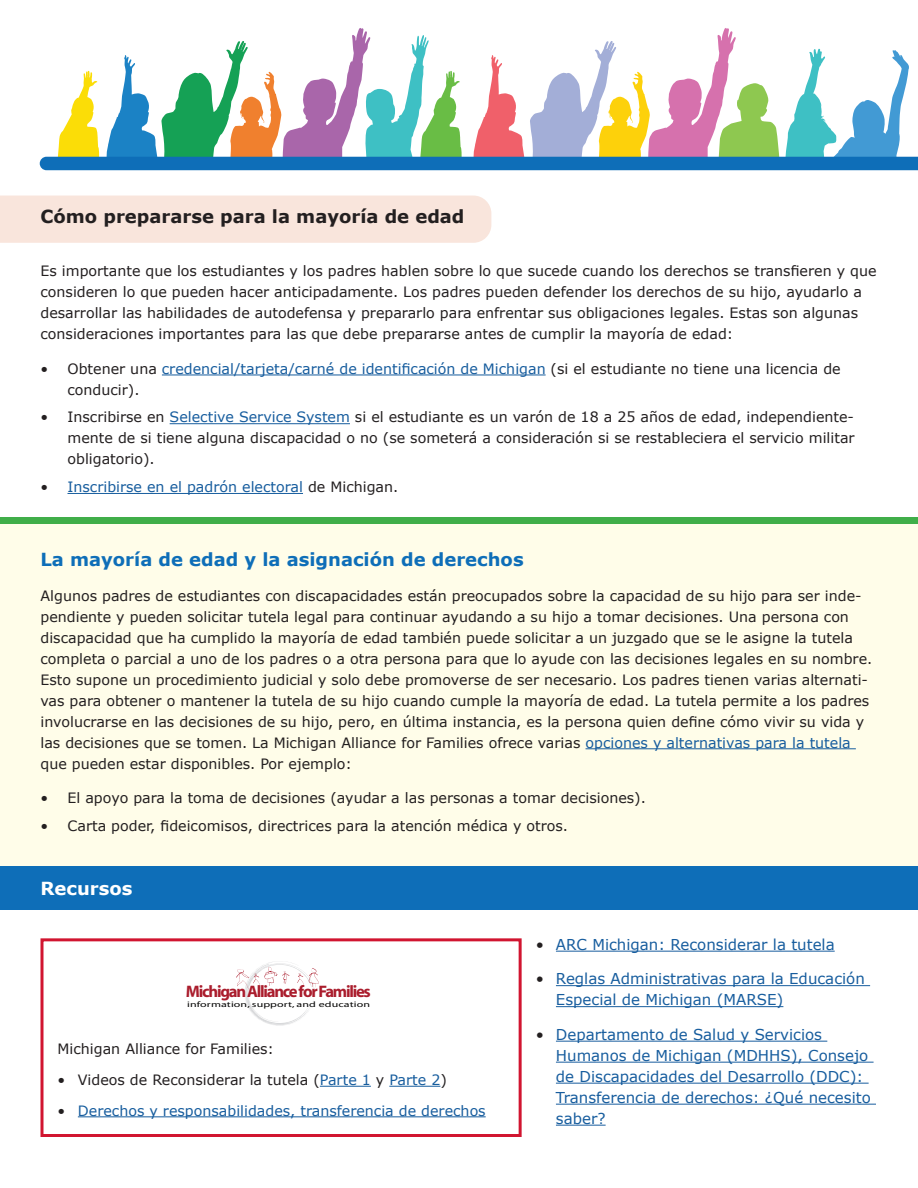
<style>
.page{position:relative;width:918px;height:1188px;background:#fff}
.page>*{position:absolute;margin:0;border:0;box-sizing:border-box;transform-origin:0 0}
.H3g{font:700 18px "Verdana";color:#0e6eb8}
.H3a{font:700 18px "Verdana";color:#231f20}
.Resources{font:700 18px "Verdana";color:#fff}
.t1{font:700 16.65px "Myriad";letter-spacing:-.075em;color:#aa1d2d}
.t2{font:15px/21px "Verdana";color:#175d9e}
.t3{font:14.25px/21px "Verdana";color:#231f20}
.t4{font:14.25px "Verdana";color:#175d9e}
.t5{font:7.95px "Myriad";letter-spacing:.01em;color:#050504;scale:1.5 1}
.s1{color:#175d9e}
.s2{color:#231f20}
</style>
<div class="page">
<svg style="left:40px;top:28px;width:878px;height:142px"></svg>
<div style="left:0;top:524px;width:918px;height:343px;background:#fffde9"></div>
<div style="left:0;top:517px;width:918px;height:7px;background:#40ae49"></div>
<div style="left:0;top:867px;width:918px;height:43px;background:#0e6eb8"></div>
<hr style="left:556px;top:951px;width:279px;height:1px;background:#175d9e">
<hr style="left:556px;top:985px;width:314px;height:1px;background:#175d9e">
<hr style="left:556px;top:1006px;width:227px;height:1px;background:#175d9e">
<hr style="left:556px;top:1041px;width:271px;height:1px;background:#175d9e">
<hr style="left:556px;top:1062px;width:318px;height:1px;background:#175d9e">
<hr style="left:556px;top:1083px;width:313px;height:1px;background:#175d9e">
<hr style="left:556px;top:1104px;width:320px;height:1px;background:#175d9e">
<hr style="left:556px;top:1125px;width:50px;height:1px;background:#175d9e">
<div style="left:0;top:196px;width:491px;height:47px;background:#f9e5dc"></div>
<hr style="left:162px;top:375px;width:384px;height:1px;background:#175d9e">
<hr style="left:170px;top:423px;width:180px;height:1px;background:#175d9e">
<hr style="left:68px;top:493px;width:235px;height:1px;background:#175d9e">
<hr style="left:586px;top:748px;width:270px;height:1px;background:#175d9e">
<svg style="left:236px;top:962px;width:83px;height:64px"></svg>
<div style="left:40px;top:938px;width:482px;height:199px;border:3px solid #d11530"></div>
<hr style="left:320px;top:1086px;width:51px;height:1px;background:#175d9e">
<hr style="left:389px;top:1086px;width:51px;height:1px;background:#175d9e">
<hr style="left:78px;top:1116px;width:408px;height:1px;background:#175d9e">
<h3 class="H3a" style="left:40px;top:204px;width:426px">Cómo prepararse para la mayoría de edad</h3>
<p class="t3" style="left:40px;top:260px;width:838px">Es importante que los estudiantes y los padres hablen sobre lo que sucede cuando los derechos se transfieren y que consideren lo que pueden hacer anticipadamente. Los padres pueden defender los derechos de su hijo, ayudarlo a desarrollar las habilidades de autodefensa y prepararlo para enfrentar sus obligaciones legales. Estas son algunas consideraciones importantes para las que debe prepararse antes de cumplir la mayoría de edad:</p>
<p class="t3" style="left:68px;top:358px;width:775px;text-indent:-27px">• Obtener una <span class="s1">credencial/tarjeta/carné de identificación de Michigan</span> (si el estudiante no tiene una licencia de conducir).</p>
<p class="t3" style="left:68px;top:407px;width:789px;text-align:justify;text-indent:-27px">• Inscribirse en <span class="s1">Selective Service System</span> si el estudiante es un varón de 18 a 25 años de edad, independiente&shy;mente de si tiene alguna discapacidad o no (se someterá a consideración si se restableciera el servicio militar obligatorio).</p>
<p class="t4" style="left:40px;top:477px;width:359px"><span class="s2">•</span> Inscribirse en el padrón electoral <span class="s2">de Michigan.</span></p>
<h3 class="H3g" style="left:40px;top:547px;width:485px">La mayoría de edad y la asignación de derechos</h3>
<p class="t3" style="left:40px;top:585px;width:833px">Algunos padres de estudiantes con discapacidades están preocupados sobre la capacidad de su hijo para ser inde&shy;pendiente y pueden solicitar tutela legal para continuar ayudando a su hijo a tomar decisiones. Una persona con discapacidad que ha cumplido la mayoría de edad también puede solicitar a un juzgado que se le asigne la tutela completa o parcial a uno de los padres o a otra persona para que lo ayude con las decisiones legales en su nombre.<br>Esto supone un procedimiento judicial y solo debe promoverse de ser necesario. Los padres tienen varias alternati&shy;vas para obtener o mantener la tutela de su hijo cuando cumple la mayoría de edad. La tutela permite a los padres involucrarse en las decisiones de su hijo, pero, en última instancia, es la persona quien define cómo vivir su vida y las decisiones que se tomen. La Michigan Alliance for Families ofrece varias <span class="s1">opciones y alternativas para la tutela </span>que pueden estar disponibles. Por ejemplo:</p>
<p class="t3" style="left:40px;top:787px;width:607px">• El apoyo para la toma de decisiones (ayudar a las personas a tomar decisiones).</p>
<p class="t3" style="left:40px;top:815px;width:529px">• Carta poder, fideicomisos, directrices para la atención médica y otros.</p>
<h3 class="Resources" style="left:40px;top:876px;width:94px">Recursos</h3>
<p class="t1" style="left:186px;top:983px;width:186px">Michigan Alliance for Families</p>
<p class="t5" style="left:187px;top:1000px;width:123px">information, support, and education</p>
<p class="t3" style="left:58px;top:1039px;width:218px">Michigan Alliance for Families:</p>
<p class="t3" style="left:58px;top:1069px;width:391px">• Videos de Reconsiderar la tutela (<span class="s1">Parte 1</span> y <span class="s1">Parte 2</span>)</p>
<p class="t4" style="left:58px;top:1101px;width:430px"><span class="s2">•</span> Derechos y responsabilidades, transferencia de derechos</p>
<p class="t2" style="left:536px;top:934px;width:301px"><span class="s2">•</span> ARC Michigan: Reconsiderar la tutela</p>
<p class="t2" style="left:556px;top:968px;width:310px;text-indent:-20px"><span class="s2">•</span> Reglas Administrativas para la Educación<br>Especial de Michigan (MARSE)</p>
<p class="t2" style="left:556px;top:1024px;width:316px;text-indent:-20px"><span class="s2">•</span> Departamento de Salud y Servicios<br>Humanos de Michigan (MDHHS), Consejo de Discapacidades del Desarrollo (DDC):<br>Transferencia de derechos: ¿Qué necesito saber?</p>
</div>
